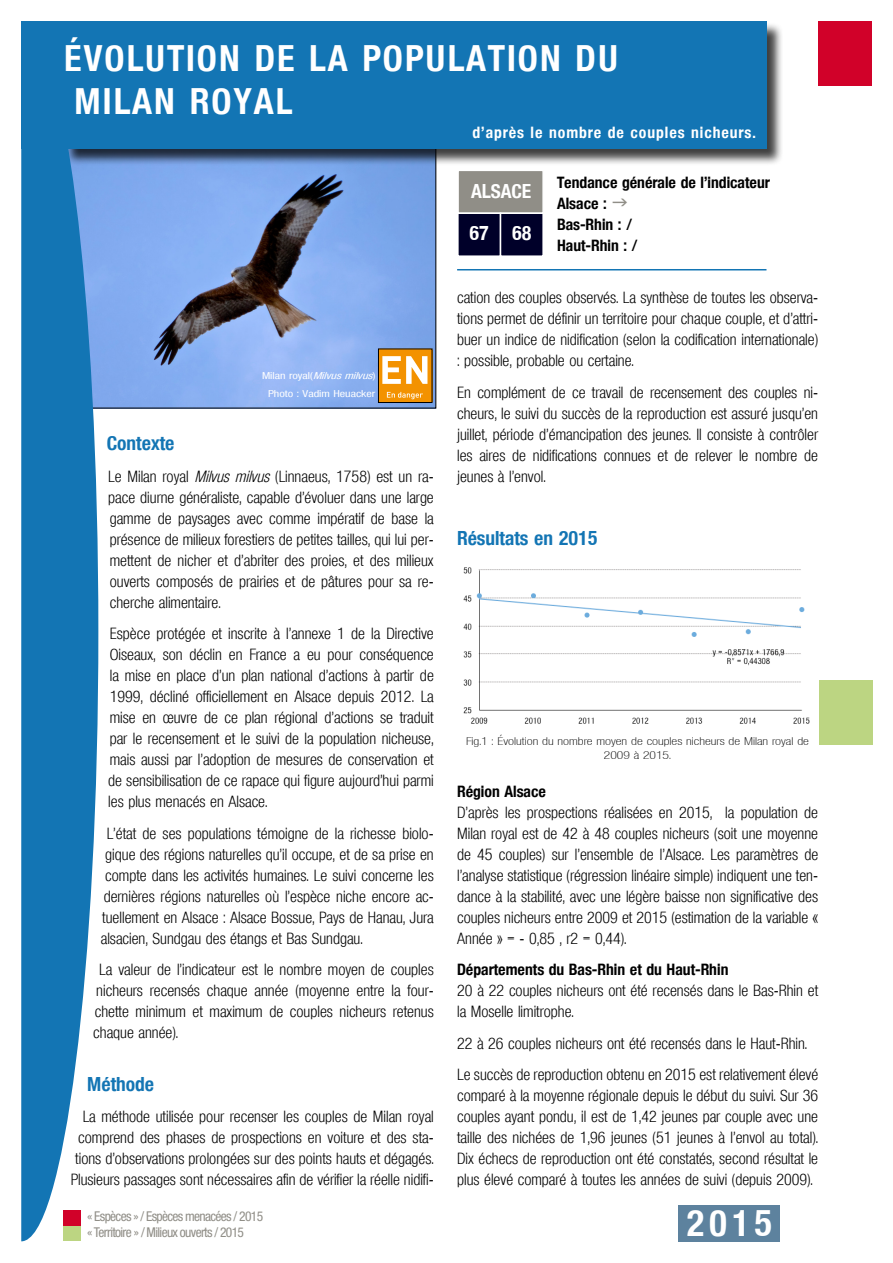
<style>
.page{position:relative;width:893px;height:1263px;background:#fff}
.page>*{position:absolute;margin:0;border:0;box-sizing:border-box;transform-origin:0 0}
.t1{font:700 condensed 36px/43.2px "Olnova";letter-spacing:.06em;color:#fff}
.t2{font:700 condensed 19.5px "Olnova";color:#1375b4}
.t3{font:700 condensed 19.5px/42px "Olnova";color:#fff}
.t4{font:condensed 15.75px/21px "Olnova";color:#000;text-align:justify}
.t5{font:700 condensed 15.75px/21px "Olnova";color:#000}
.t6{font:700 condensed 15.75px "Olnova";letter-spacing:.06em;color:#fff}
.t7{font:condensed 13.5px/16.2px "Helvetica Neue LT Std";letter-spacing:-.05em;color:#908e87}
.t8{font:300 condensed 10.8px/13.5px "Olnova";color:#000;text-align:center;scale:1.25 1}
.t9{font:500 condensed 9.6px/17.7px "Olnova";color:#fff;text-align:right;scale:1.25 1}
.s1{font-style:italic}
</style>
<div class="page">
<img style="left:98px;top:165px;width:336px;height:241px">
<img style="left:380px;top:351px;width:50px;height:50px">
<div style="left:378px;top:349px;width:54px;height:54px;border:1px solid #000"></div>
<div style="left:679px;top:1205px;width:101px;height:37px;background:#5d829e"></div>
<div style="left:64px;top:22px;width:720px;height:143px;background:#000;opacity:.75"></div>
<hr style="left:457px;top:269px;width:309px;height:1px;background:#1375b4">
<svg style="left:21px;top:149px;width:77px;height:1092px;background:#3387be"></svg>
<div style="left:21px;top:21px;width:745px;height:128px;background:#1375b4"></div>
<div style="left:457px;top:170px;width:87px;height:44px;background:#908e87;border:2px solid #fff"></div>
<div style="left:458px;top:213px;width:42px;height:43px;background:#000029"></div>
<div style="left:457px;top:212px;width:44px;height:45px;border:2px solid #fff"></div>
<div style="left:500px;top:213px;width:43px;height:43px;background:#000029"></div>
<div style="left:500px;top:212px;width:44px;height:45px;border:2px solid #fff"></div>
<div style="left:818px;top:21px;width:54px;height:64px;background:#d10129"></div>
<div style="left:819px;top:680px;width:54px;height:64px;background:#bcd582"></div>
<div style="left:64px;top:1225px;width:17px;height:15px;background:#bcd582"></div>
<div style="left:64px;top:1210px;width:17px;height:15px;background:#d10129"></div>
<img style="left:463px;top:567px;width:347px;height:157px">
<h1 class="t1" style="left:64px;top:37px;width:555px">ÉVOLUTION DE LA POPULATION DU<br>MILAN ROYAL</h1>
<p class="t6" style="left:473px;top:123px;width:285px">d’après le nombre de couples nicheurs.</p>
<p class="t9" style="left:262px;top:367px;width:92px">Milan royal(<span class="s1">Milvus milvus</span>)<br>Photo : Vadim Heuacker</p>
<p class="t2" style="left:107px;top:432px;width:69px">Contexte</p>
<p class="t4" style="left:108px;top:465px;width:327px">Le Milan royal <span class="s1">Milvus milvus</span> (Linnaeus, 1758) est un ra&shy;pace diurne généraliste, capable d’évoluer dans une large gamme de paysages avec comme impératif de base la présence de milieux forestiers de petites tailles, qui lui per&shy;mettent de nicher et d’abriter des proies, et des milieux ouverts composés de prairies et de pâtures pour sa re&shy;cherche alimentaire.</p>
<p class="t4" style="left:108px;top:623px;width:327px">Espèce protégée et inscrite à l’annexe 1 de la Directive Oiseaux, son déclin en France a eu pour conséquence la mise en place d’un plan national d’actions à partir de 1999, décliné officiellement en Alsace depuis 2012. La mise en œuvre de ce plan régional d’actions se traduit par le recensement et le suivi de la population nicheuse, mais aussi par l’adoption de mesures de conservation et de sensibilisation de ce rapace qui figure aujourd’hui parmi les plus menacés en Alsace.</p>
<p class="t4" style="left:101px;top:822px;width:335px;text-indent:6px">L’état de ses populations témoigne de la richesse biolo&shy;gique des régions naturelles qu’il occupe, et de sa prise en compte dans les activités humaines. Le suivi concerne les dernières régions naturelles où l’espèce niche encore ac&shy;tuellement en Alsace : Alsace Bossue, Pays de Hanau, Jura alsacien, Sundgau des étangs et Bas Sundgau.</p>
<p class="t4" style="left:93px;top:959px;width:342px;text-indent:6px">La valeur de l’indicateur est le nombre moyen de couples nicheurs recensés chaque année (moyenne entre la four&shy;chette minimum et maximum de couples nicheurs retenus chaque année).</p>
<p class="t2" style="left:87px;top:1072px;width:68px">Méthode</p>
<p class="t4" style="left:71px;top:1106px;width:365px;text-align:right">La méthode utilisée pour recenser les couples de Milan royal comprend des phases de prospections en voiture et des sta&shy;tions d’observations prolongées sur des points hauts et dégagés.<br>Plusieurs passages sont nécessaires afin de vérifier la réelle nidifi-</p>
<p class="t3" style="left:469px;top:170px;width:64px">ALSACE<br>67 68</p>
<p class="t5" style="left:557px;top:171px;width:214px">Tendance générale de l’indicateur<br>Alsace :<br>Bas-Rhin : /<br>Haut-Rhin : /</p>
<p class="t4" style="left:457px;top:287px;width:363px">cation des couples observés. La synthèse de toutes les observa&shy;tions permet de définir un territoire pour chaque couple, et d’attri&shy;buer un indice de nidification (selon la codification internationale) : possible, probable ou certaine.</p>
<p class="t4" style="left:457px;top:381px;width:362px">En complément de ce travail de recensement des couples ni&shy;cheurs, le suivi du succès de la reproduction est assuré jusqu’en juillet, période d’émancipation des jeunes. Il consiste à contrôler les aires de nidifications connues et de relever le nombre de jeunes à l’envol.</p>
<p class="t2" style="left:457px;top:526px;width:142px">Résultats en 2015</p>
<p class="t8" style="left:466px;top:735px;width:276px">Fig.1 : Évolution du nombre moyen de couples nicheurs de Milan royal de<br>2009 à 2015.</p>
<p class="t5" style="left:457px;top:780px;width:90px">Région Alsace</p>
<p class="t4" style="left:457px;top:801px;width:363px">D’après les prospections réalisées en 2015, la population de Milan royal est de 42 à 48 couples nicheurs (soit une moyenne de 45 couples) sur l’ensemble de l’Alsace. Les paramètres de l’analyse statistique (régression linéaire simple) indiquent une ten&shy;dance à la stabilité, avec une légère baisse non significative des couples nicheurs entre 2009 et 2015 (estimation de la variable « Année » = - 0,85 , r2 = 0,44).</p>
<p class="t5" style="left:457px;top:959px;width:273px">Départements du Bas-Rhin et du Haut-Rhin</p>
<p class="t4" style="left:457px;top:980px;width:363px">20 à 22 couples nicheurs ont été recensés dans le Bas-Rhin et la Moselle limitrophe.</p>
<p class="t4" style="left:457px;top:1027px;width:363px;line-height:31.5px">22 à 26 couples nicheurs ont été recensés dans le Haut-Rhin.<br>Le succès de reproduction obtenu en 2015 est relativement élevé</p>
<p class="t4" style="left:457px;top:1085px;width:363px">comparé à la moyenne régionale depuis le début du suivi. Sur 36 couples ayant pondu, il est de 1,42 jeunes par couple avec une taille des nichées de 1,96 jeunes (51 jeunes à l’envol au total).<br>Dix échecs de reproduction ont été constatés, second résultat le plus élevé comparé à toutes les années de suivi (depuis 2009).</p>
<p class="t7" style="left:87px;top:1208px;width:177px">« Espèces » / Espèces menacées / 2015 « Territoire » / Milieux ouverts / 2015</p>
<h1 class="t1" style="left:686px;top:1202px;width:87px">2015</h1>
</div>
